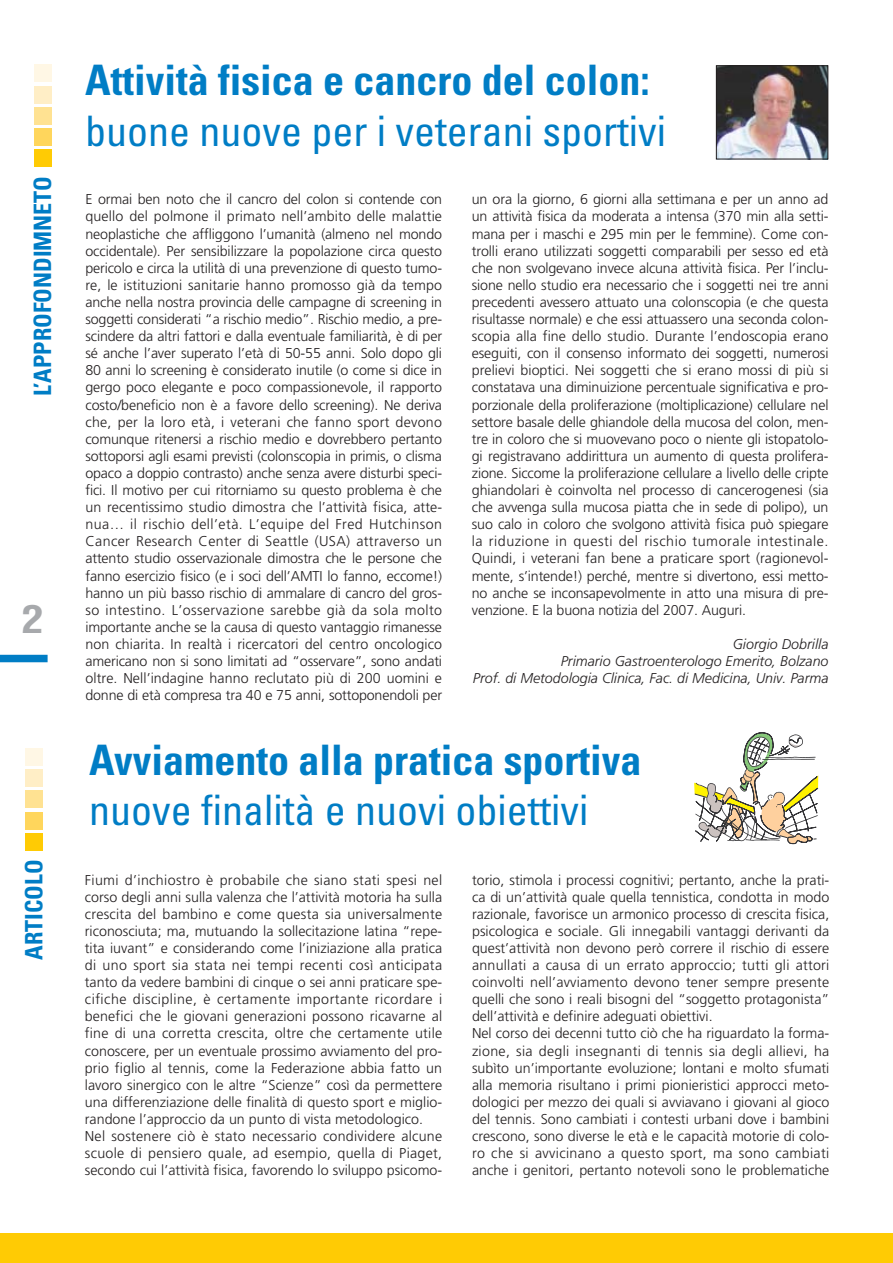
<style>
.page{position:relative;width:893px;height:1263px;background:#fff}
.page>*{position:absolute;margin:0;border:0;box-sizing:border-box;transform-origin:0 0}
.t1{font:700 condensed 42px "Univers";color:#007dc5}
.t2{font:condensed 42px "Univers";color:#007dc5}
.t3{font:700 condensed 37.5px "Helvetica";color:#a7a9ac;scale:1.2 1}
.t4{font:700 condensed 24px "Univers";color:#007dc5}
.t5{font:300 14.25px/17.1px "Frutiger";color:#231f20}
.t6{font:italic 300 14.25px/17.1px "Frutiger";color:#231f20;text-align:right}
</style>
<div class="page">
<div style="left:26px;top:833px;width:17px;height:17px;background:#ffcb04"></div>
<div style="left:26px;top:812px;width:17px;height:17px;background:#ffd65c"></div>
<div style="left:26px;top:791px;width:17px;height:17px;background:#ffe292"></div>
<div style="left:26px;top:770px;width:17px;height:17px;background:#ffeec6"></div>
<div style="left:26px;top:748px;width:17px;height:17px;background:#fff7e5"></div>
<div style="left:34px;top:150px;width:17px;height:17px;background:#ffcb04"></div>
<div style="left:34px;top:129px;width:17px;height:17px;background:#ffd65c"></div>
<div style="left:34px;top:107px;width:17px;height:17px;background:#ffe292"></div>
<div style="left:34px;top:86px;width:17px;height:17px;background:#ffeec6"></div>
<div style="left:34px;top:65px;width:17px;height:17px;background:#fff7e5"></div>
<div style="left:0;top:1233px;width:892px;height:30px;background:#ffcb04"></div>
<div style="left:0;top:655px;width:48px;height:7px;background:#007dc5"></div>
<svg style="left:694px;top:732px;width:125px;height:112px"></svg>
<img style="left:718px;top:67px;width:108px;height:90px">
<div style="left:716px;top:65px;width:112px;height:94px;border:1px solid #231f20"></div>
<h3 class="t4" style="left:34px;top:396px;width:222px;rotate:-90deg">L’APPROFONDIMNETO</h3>
<h2 class="t3" style="left:21px;top:605px;width:20px">2</h2>
<h3 class="t4" style="left:25px;top:960px;width:101px;rotate:-90deg">ARTICOLO</h3>
<h1 class="t1" style="left:85px;top:65px;width:566px">Attività fisica e cancro del colon:</h1>
<h1 class="t2" style="left:85px;top:115px;width:582px">buone nuove per i veterani sportivi</h1>
<p class="t5" style="left:85px;top:192px;width:358px;text-align:justify">E ormai ben noto che il cancro del colon si contende con quello del polmone il primato nell’ambito delle malattie neoplastiche che affliggono l’umanità (almeno nel mondo occidentale). Per sensibilizzare la popolazione circa questo pericolo e circa la utilità di una prevenzione di questo tumo&shy;re, le istituzioni sanitarie hanno promosso già da tempo anche nella nostra provincia delle campagne di screening in soggetti considerati “a rischio medio”. Rischio medio, a pre&shy;scindere da altri fattori e dalla eventuale familiarità, è di per sé anche l’aver superato l’età di 50-55 anni. Solo dopo gli 80 anni lo screening è considerato inutile (o come si dice in gergo poco elegante e poco compassionevole, il rapporto costo/beneficio non è a favore dello screening). Ne deriva che, per la loro età, i veterani che fanno sport devono comunque ritenersi a rischio medio e dovrebbero pertanto sottoporsi agli esami previsti (colonscopia in primis, o clisma opaco a doppio contrasto) anche senza avere disturbi speci&shy;fici. Il motivo per cui ritorniamo su questo problema è che un recentissimo studio dimostra che l’attività fisica, atte&shy;nua… il rischio dell’età. L’equipe del Fred Hutchinson Cancer Research Center di Seattle (USA) attraverso un attento studio osservazionale dimostra che le persone che fanno esercizio fisico (e i soci dell’AMTI lo fanno, eccome!) hanno un più basso rischio di ammalare di cancro del gros&shy;so intestino. L’osservazione sarebbe già da sola molto importante anche se la causa di questo vantaggio rimanesse non chiarita. In realtà i ricercatori del centro oncologico americano non si sono limitati ad “osservare”, sono andati oltre. Nell’indagine hanno reclutato più di 200 uomini e donne di età compresa tra 40 e 75 anni, sottoponendoli per</p>
<p class="t5" style="left:472px;top:192px;width:358px;text-align:justify">un ora la giorno, 6 giorni alla settimana e per un anno ad un attività fisica da moderata a intensa (370 min alla setti&shy;mana per i maschi e 295 min per le femmine). Come con&shy;trolli erano utilizzati soggetti comparabili per sesso ed età che non svolgevano invece alcuna attività fisica. Per l’inclu&shy;sione nello studio era necessario che i soggetti nei tre anni precedenti avessero attuato una colonscopia (e che questa risultasse normale) e che essi attuassero una seconda colon&shy;scopia alla fine dello studio. Durante l’endoscopia erano eseguiti, con il consenso informato dei soggetti, numerosi prelievi bioptici. Nei soggetti che si erano mossi di più si constatava una diminuizione percentuale significativa e pro&shy;porzionale della proliferazione (moltiplicazione) cellulare nel settore basale delle ghiandole della mucosa del colon, men&shy;tre in coloro che si muovevano poco o niente gli istopatolo&shy;gi registravano addirittura un aumento di questa prolifera&shy;zione. Siccome la proliferazione cellulare a livello delle cripte ghiandolari è coinvolta nel processo di cancerogenesi (sia che avvenga sulla mucosa piatta che in sede di polipo), un suo calo in coloro che svolgono attività fisica può spiegare la riduzione in questi del rischio tumorale intestinale.<br>Quindi, i veterani fan bene a praticare sport (ragionevol&shy;mente, s’intende!) perché, mentre si divertono, essi metto&shy;no anche se inconsapevolmente in atto una misura di pre&shy;venzione. E la buona notizia del 2007. Auguri.</p>
<p class="t6" style="left:473px;top:637px;width:357px">Giorgio Dobrilla<br>Primario Gastroenterologo Emerito, Bolzano<br>Prof. di Metodologia Clinica, Fac. di Medicina, Univ. Parma</p>
<h1 class="t1" style="left:89px;top:744px;width:554px">Avviamento alla pratica sportiva</h1>
<h1 class="t2" style="left:89px;top:795px;width:501px">nuove finalità e nuovi obiettivi</h1>
<p class="t5" style="left:85px;top:872px;width:359px">Fiumi d’inchiostro è probabile che siano stati spesi nel corso degli anni sulla valenza che l’attività motoria ha sulla crescita del bambino e come questa sia universalmente riconosciuta; ma, mutuando la sollecitazione latina “repe&shy;tita iuvant” e considerando come l’iniziazione alla pratica di uno sport sia stata nei tempi recenti così anticipata tanto da vedere bambini di cinque o sei anni praticare spe&shy;cifiche discipline, è certamente importante ricordare i benefici che le giovani generazioni possono ricavarne al fine di una corretta crescita, oltre che certamente utile conoscere, per un eventuale prossimo avviamento del pro&shy;prio figlio al tennis, come la Federazione abbia fatto un lavoro sinergico con le altre “Scienze” così da permettere una differenziazione delle finalità di questo sport e miglio&shy;randone l’approccio da un punto di vista metodologico.<br>Nel sostenere ciò è stato necessario condividere alcune scuole di pensiero quale, ad esempio, quella di Piaget, secondo cui l’attività fisica, favorendo lo sviluppo psicomo-</p>
<p class="t5" style="left:472px;top:872px;width:359px">torio, stimola i processi cognitivi; pertanto, anche la prati&shy;ca di un’attività quale quella tennistica, condotta in modo razionale, favorisce un armonico processo di crescita fisica, psicologica e sociale. Gli innegabili vantaggi derivanti da quest’attività non devono però correre il rischio di essere annullati a causa di un errato approccio; tutti gli attori coinvolti nell’avviamento devono tener sempre presente quelli che sono i reali bisogni del “soggetto protagonista” dell’attività e definire adeguati obiettivi.<br>Nel corso dei decenni tutto ciò che ha riguardato la forma&shy;zione, sia degli insegnanti di tennis sia degli allievi, ha subìto un’importante evoluzione; lontani e molto sfumati alla memoria risultano i primi pionieristici approcci meto&shy;dologici per mezzo dei quali si avviavano i giovani al gioco del tennis. Sono cambiati i contesti urbani dove i bambini crescono, sono diverse le età e le capacità motorie di colo&shy;ro che si avvicinano a questo sport, ma sono cambiati anche i genitori, pertanto notevoli sono le problematiche</p>
</div>
